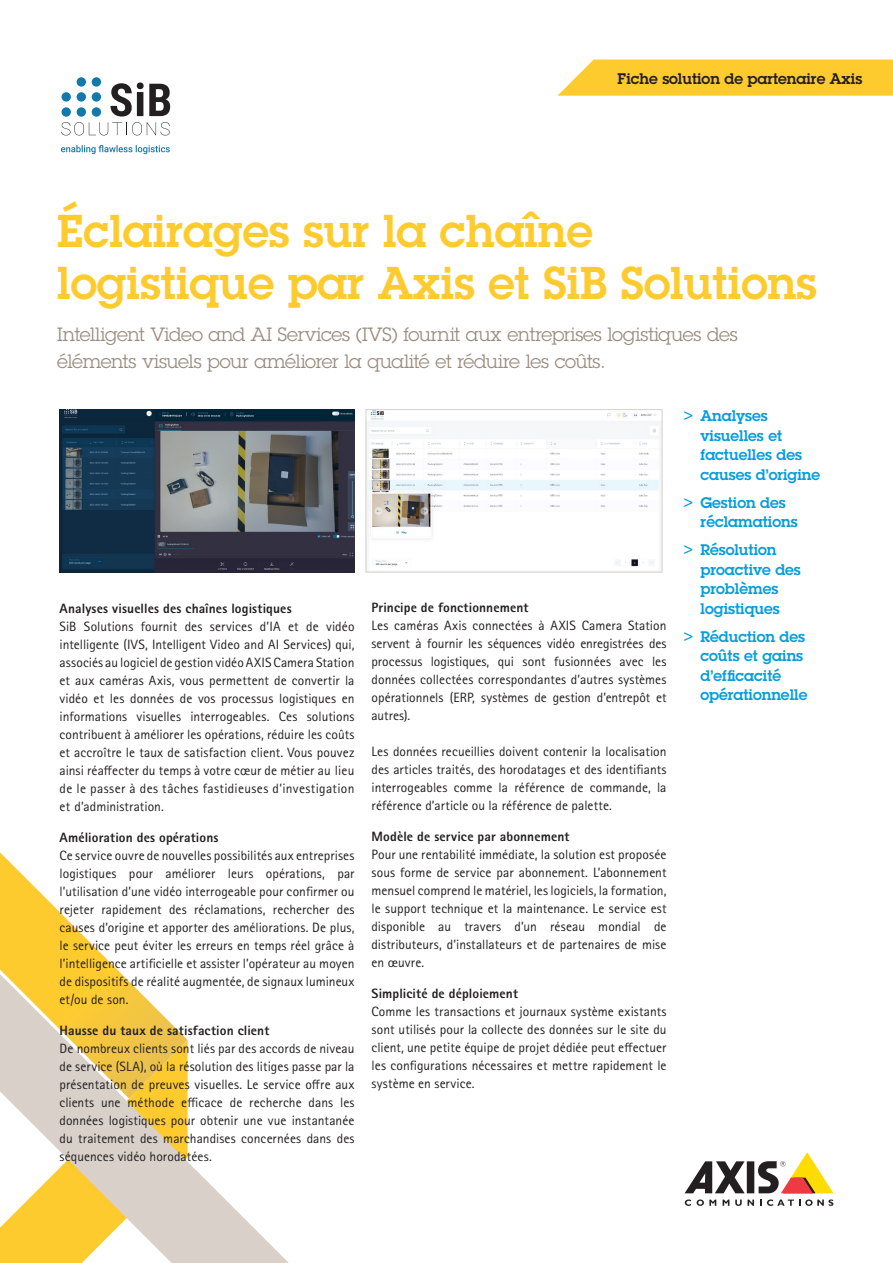
<style>
.page{position:relative;width:893px;height:1263px;background:#fff}
.page>*{position:absolute;margin:0;border:0;box-sizing:border-box;transform-origin:0 0}
.t1{font:600 45px/51.3px "Lubalin Graph ECG";color:#fecb2f}
.t2{font:18.75px/27.5px "Lubalin Graph ECG";letter-spacing:-.02em;color:#998b7d}
.t3{font:600 15px/19.5px "Lubalin Graph ECG";color:#069ddc}
.t4{font:600 15px "Lubalin Graph ECG";color:#231f20}
.text_bodycopy{font:13.5px/18px "Rotis Sans Serif Pro";letter-spacing:.005em;color:#231f20;text-align:justify}
.text_bodycopy-2{font:800 13.5px "Rotis Sans Serif Pro";letter-spacing:.01em;color:#231f20}
</style>
<div class="page">
<svg style="left:0;top:1098px;width:834px;height:165px"></svg>
<svg style="left:0;top:852px;width:188px;height:246px"></svg>
<div style="left:747px;top:1161px;width:7px;height:32px;background:#231f20"></div>
<svg style="left:685px;top:1161px;width:60px;height:32px"></svg>
<svg style="left:758px;top:1152px;width:75px;height:41px"></svg>
<svg style="left:685px;top:1199px;width:6px;height:7px"></svg>
<svg style="left:697px;top:1199px;width:19px;height:7px"></svg>
<svg style="left:723px;top:1199px;width:6px;height:7px"></svg>
<svg style="left:735px;top:1199px;width:19px;height:7px"></svg>
<svg style="left:760px;top:1199px;width:73px;height:7px"></svg>
<svg style="left:557px;top:60px;width:336px;height:36px"></svg>
<div style="left:77px;top:77px;width:9px;height:10px;background:#1578aa;border-radius:50%"></div>
<div style="left:92px;top:77px;width:9px;height:10px;background:#1578aa;border-radius:50%"></div>
<svg style="left:61px;top:82px;width:109px;height:53px"></svg>
<svg style="left:61px;top:145px;width:109px;height:9px"></svg>
<img style="left:60px;top:409px;width:295px;height:163px">
<img style="left:368px;top:411px;width:292px;height:156px">
<div style="left:366px;top:409px;width:296px;height:163px;border:1px solid #d8d0c9"></div>
<p class="t4" style="left:618px;top:69px;width:246px">Fiche solution de partenaire Axis</p>
<p class="t1" style="left:57px;top:207px;width:761px">Éclairages sur la chaîne logistique par Axis et SiB Solutions</p>
<p class="t2" style="left:57px;top:320px;width:682px">Intelligent Video and AI Services (IVS) fournit aux entreprises logistiques des éléments visuels pour améliorer la qualité et réduire les coûts.</p>
<p class="text_bodycopy-2" style="left:60px;top:600px;width:234px">Analyses visuelles des chaînes logistiques</p>
<p class="text_bodycopy" style="left:60px;top:618px;width:297px">SiB Solutions fournit des services d’IA et de vidéo intelligente (IVS, Intelligent Video and AI Services) qui, associés au logiciel de gestion vidéo AXIS Camera Station et aux caméras Axis, vous permettent de convertir la vidéo et les données de vos processus logistiques en informations visuelles interrogeables. Ces solutions contribuent à améliorer les opérations, réduire les coûts et accroître le taux de satisfaction client. Vous pouvez ainsi réaffecter du temps à votre cœur de métier au lieu de le passer à des tâches fastidieuses d’investigation et d’administration.</p>
<p class="text_bodycopy-2" style="left:60px;top:829px;width:161px">Amélioration des opérations</p>
<p class="text_bodycopy" style="left:60px;top:846px;width:297px">Ce service ouvre de nouvelles possibilités aux entreprises logistiques pour améliorer leurs opérations, par l’utilisation d’une vidéo interrogeable pour confirmer ou rejeter rapidement des réclamations, rechercher des causes d’origine et apporter des améliorations. De plus, le service peut éviter les erreurs en temps réel grâce à l’intelligence artificielle et assister l’opérateur au moyen de dispositifs de réalité augmentée, de signaux lumineux et/ou de son.</p>
<p class="text_bodycopy-2" style="left:60px;top:1021px;width:211px">Hausse du taux de satisfaction client</p>
<p class="text_bodycopy" style="left:60px;top:1039px;width:297px">De nombreux clients sont liés par des accords de niveau de service (SLA), où la résolution des litiges passe par la présentation de preuves visuelles. Le service offre aux clients une méthode efficace de recherche dans les données logistiques pour obtenir une vue instantanée du traitement des marchandises concernées dans des séquences vidéo horodatées.</p>
<p class="text_bodycopy-2" style="left:372px;top:599px;width:159px">Principe de fonctionnement</p>
<p class="text_bodycopy" style="left:372px;top:617px;width:297px">Les caméras Axis connectées à AXIS Camera Station servent à fournir les séquences vidéo enregistrées des processus logistiques, qui sont fusionnées avec les données collectées correspondantes d’autres systèmes opérationnels (ERP, systèmes de gestion d’entrepôt et autres).</p>
<p class="text_bodycopy" style="left:372px;top:743px;width:297px">Les données recueillies doivent contenir la localisation des articles traités, des horodatages et des identifiants interrogeables comme la référence de commande, la référence d’article ou la référence de palette.</p>
<p class="text_bodycopy-2" style="left:372px;top:828px;width:199px">Modèle de service par abonnement</p>
<p class="text_bodycopy" style="left:372px;top:845px;width:296px">Pour une rentabilité immédiate, la solution est proposée sous forme de service par abonnement. L’abonnement mensuel comprend le matériel, les logiciels, la formation, le support technique et la maintenance. Le service est disponible au travers d’un réseau mondial de distributeurs, d’installateurs et de partenaires de mise en œuvre.</p>
<p class="text_bodycopy-2" style="left:372px;top:984px;width:148px">Simplicité de déploiement</p>
<p class="text_bodycopy" style="left:372px;top:1002px;width:297px">Comme les transactions et journaux système existants sont utilisés pour la collecte des données sur le site du client, une petite équipe de projet dédiée peut effectuer les configurations nécessaires et mettre rapidement le système en service.</p>
<p class="t3" style="left:701px;top:406px;width:121px;text-indent:-17px">&gt; Analyses visuelles et factuelles des causes d’origine</p>
<p class="t3" style="left:701px;top:493px;width:99px;text-indent:-17px">&gt; Gestion des réclamations</p>
<p class="t3" style="left:701px;top:540px;width:102px;text-indent:-17px">&gt; Résolution proactive des problèmes logistiques</p>
<p class="t3" style="left:701px;top:627px;width:108px;text-indent:-17px">&gt; Réduction des coûts et gains d’efficacité opérationnelle</p>
</div>
